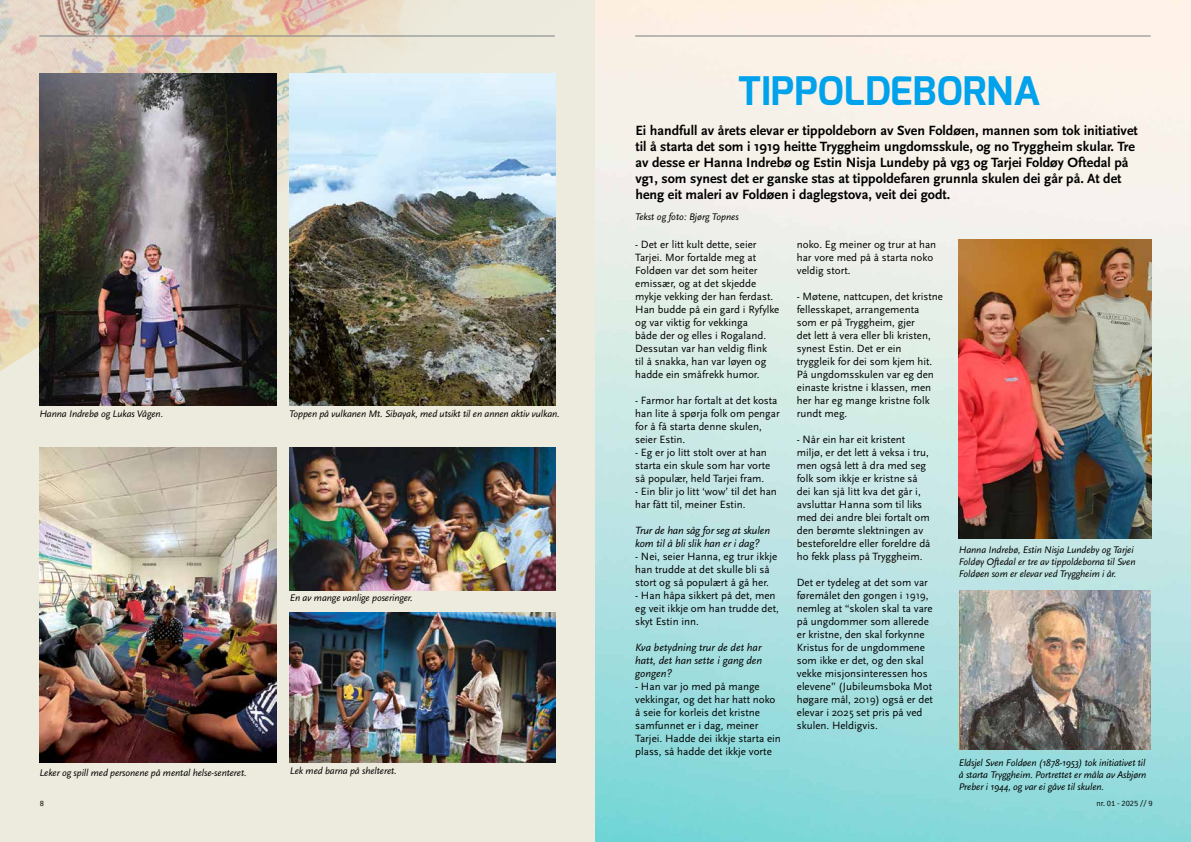
<style>
.page{position:relative;width:1191px;height:842px;background:#fff}
.page>*{position:absolute;margin:0;border:0;box-sizing:border-box;transform-origin:0 0}
.t1{font:700 39.3px "Exo";color:#00a2eb}
.t2{font:700 14px/16px "Scala Sans Pro";color:#000}
.t3{font:11px/13px "Scala Sans Pro";color:#000}
.t4{font:italic 11px/13px "Scala Sans Pro";color:#000}
.t5{font:italic 10px/12px "Scala Sans Pro";letter-spacing:-.01em;color:#000}
.t6{font:300 8px "Signika";color:#000}
</style>
<div class="page">
<div style="left:0;top:0;width:595px;height:842px;background:#edebdd"></div>
<img style="left:0;top:0;width:556px;height:473px">
<img style="left:595px;top:0;width:596px;height:842px">
<img style="left:40px;top:74px;width:236px;height:332px">
<img style="left:290px;top:74px;width:266px;height:332px">
<img style="left:290px;top:613px;width:266px;height:150px">
<img style="left:40px;top:447px;width:236px;height:316px">
<img style="left:290px;top:447px;width:266px;height:143px">
<img style="left:958px;top:240px;width:193px;height:299px">
<img style="left:959px;top:591px;width:191px;height:158px">
<hr style="left:39px;top:36px;width:516px;height:1px;background:#788084">
<hr style="left:635px;top:36px;width:515px;height:1px;background:#788084">
<p class="t5" style="left:39px;top:408px;width:125px">Hanna Indrebø og Lukas Vågen.</p>
<p class="t5" style="left:289px;top:408px;width:272px">Toppen på vulkanen Mt. Sibayak, med utsikt til en annen aktiv vulkan.</p>
<p class="t5" style="left:290px;top:592px;width:124px">En av mange vanlige poseringer.</p>
<p class="t5" style="left:39px;top:766px;width:209px">Leker og spill med personene på mental helse-senteret.</p>
<p class="t5" style="left:290px;top:765px;width:108px">Lek med barna på shelteret.</p>
<h1 class="t1" style="left:738px;top:66px;width:304px">TIPPOLDEBORNA</h1>
<p class="t2" style="left:635px;top:122px;width:504px">Ei handfull av årets elevar er tippoldeborn av Sven Foldøen, mannen som tok initiativet til å starta det som i 1919 heitte Tryggheim ungdomsskule, og no Tryggheim skular. Tre av desse er Hanna Indrebø og Estin Nisja Lundeby på vg3 og Tarjei Foldøy Oftedal på vg1, som synest det er ganske stas at tippoldefaren grunnla skulen dei går på. At det heng eit maleri av Foldøen i daglegstova, veit dei godt.</p>
<p class="t3" style="left:635px;top:238px;width:146px">- Det er litt kult dette, seier<br>Tarjei. Mor fortalde meg at<br>Foldøen var det som heiter emissær, og at det skjedde mykje vekking der han ferdast.<br>Han budde på ein gard i Ryfylke og var viktig for vekkinga<br>både der og elles i Rogaland.<br>Dessutan var han veldig flink<br>til å snakka, han var løyen og hadde ein småfrekk humor.</p>
<p class="t3" style="left:635px;top:394px;width:146px">- Farmor har fortalt at det kosta han lite å spørja folk om pengar for å få starta denne skulen, seier Estin.</p>
<p class="t3" style="left:635px;top:446px;width:137px">- Eg er jo litt stolt over at han starta ein skule som har vorte så populær, held Tarjei fram.</p>
<p class="t3" style="left:635px;top:485px;width:143px">- Ein blir jo litt ‘wow’ til det han har fått til, meiner Estin.</p>
<p class="t4" style="left:635px;top:524px;width:136px">Trur de han såg for seg at skulen kom til å bli slik han er i dag?</p>
<p class="t3" style="left:635px;top:550px;width:143px">- Nei, seier Hanna, eg trur ikkje han trudde at det skulle bli så stort og så populært å gå her.</p>
<p class="t3" style="left:635px;top:589px;width:145px">- Han håpa sikkert på det, men eg veit ikkje om han trudde det, skyt Estin inn.</p>
<p class="t4" style="left:635px;top:641px;width:128px;text-align:justify">Kva betydning trur de det har hatt, det han sette i gang den gongen?</p>
<p class="t3" style="left:635px;top:680px;width:147px">- Han var jo med på mange vekkingar, og det har hatt noko å seie for korleis det kristne samfunnet er i dag, meiner<br>Tarjei. Hadde dei ikkje starta ein plass, så hadde det ikkje vorte</p>
<p class="t5" style="left:635px;top:211px;width:105px">Tekst og foto: Bjørg Topnes</p>
<p class="t3" style="left:797px;top:238px;width:141px">noko. Eg meiner og trur at han har vore med på å starta noko veldig stort.</p>
<p class="t3" style="left:797px;top:290px;width:148px">- Møtene, nattcupen, det kristne fellesskapet, arrangementa<br>som er på Tryggheim, gjer<br>det lett å vera eller bli kristen, synest Estin. Det er ein<br>tryggleik for dei som kjem hit.<br>På ungdomsskulen var eg den einaste kristne i klassen, men her har eg mange kristne folk rundt meg.</p>
<p class="t3" style="left:797px;top:433px;width:135px">- Når ein har eit kristent miljø, er det lett å veksa i tru, men også lett å dra med seg folk som ikkje er kristne så dei kan sjå litt kva det går i, avsluttar Hanna som til liks med dei andre blei fortalt om den berømte slektningen av besteforeldre eller foreldre då ho fekk plass på Tryggheim.</p>
<p class="t3" style="left:797px;top:576px;width:138px">Det er tydeleg at det som var føremålet den gongen i 1919, nemleg at “skolen skal ta vare på ungdommer som allerede er kristne, den skal forkynne<br>Kristus for de ungdommene som ikke er det, og den skal vekke misjonsinteressen hos elevene” (Jubileumsboka Mot høgare mål, 2019) også er det elevar i 2025 set pris på ved skulen. Heldigvis.</p>
<p class="t5" style="left:958px;top:544px;width:178px">Hanna Indrebø, Estin Nisja Lundeby og Tarjei<br>Foldøy Oftedal er tre av tippoldeborna til Sven<br>Foldøen som er elevar ved Tryggheim i år.</p>
<p class="t5" style="left:958px;top:757px;width:189px;text-align:justify">Eldsjel Sven Foldøen (1878-1953) tok initiativet til å starta Tryggheim. Portrettet er måla av Asbjørn Preber i 1944, og var ei gåve til skulen.</p>
<p class="t6" style="left:40px;top:799px;width:6px">8</p>
<p class="t6" style="left:1096px;top:799px;width:58px">nr. 01 - 2025 // 9</p>
</div>
